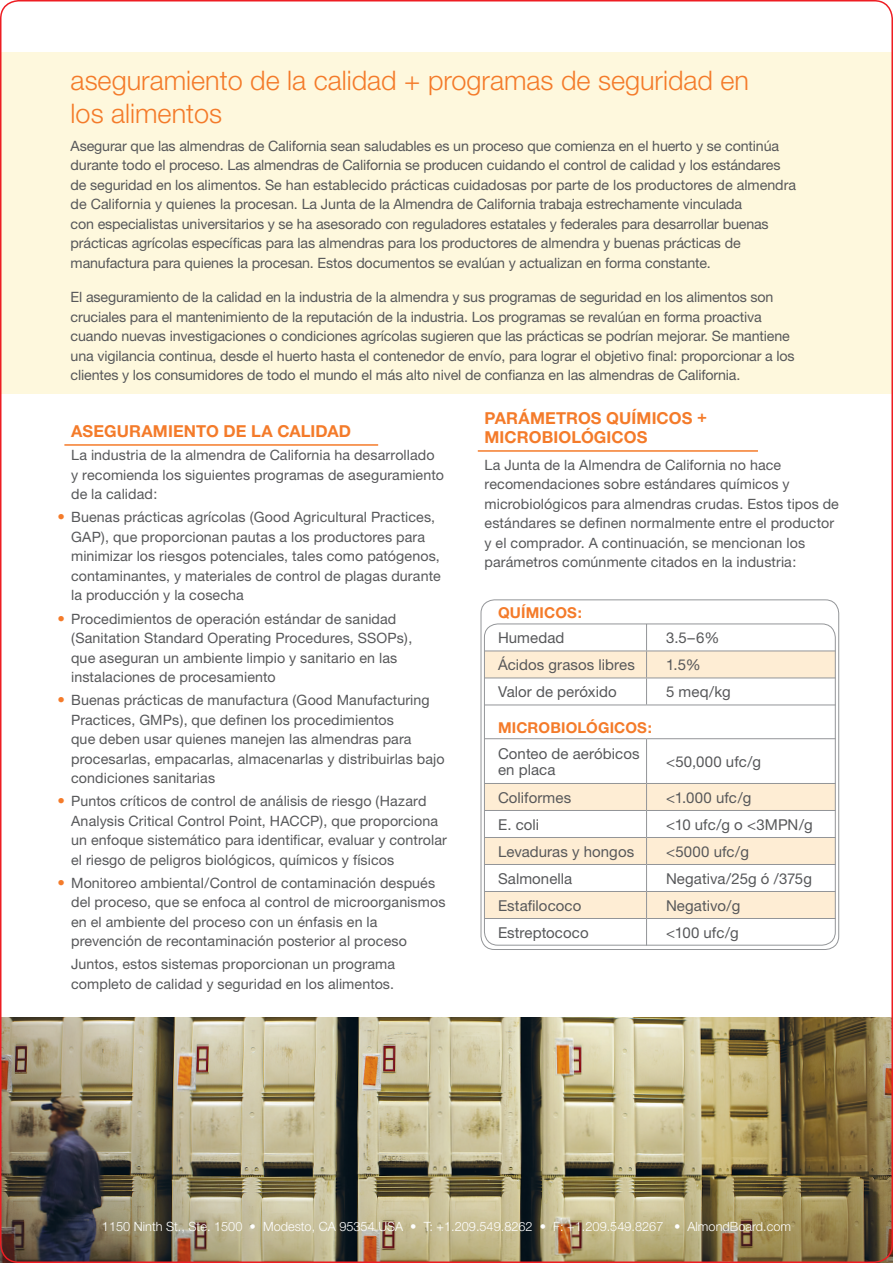
<style>
.page{position:relative;width:893px;height:1263px;background:#fff}
.page>*{position:absolute;margin:0;border:0;box-sizing:border-box;transform-origin:0 0}
.t1{font:300 27px/32.4px "Helvetica Neue";color:#f47b2a}
.t2{font:700 16.5px "Helvetica Neue";letter-spacing:.005em;color:#f47b2a}
.t3{font:15px/16.5px "Helvetica Neue";letter-spacing:.005em;color:#57585a}
.t4{font:700 15px "Helvetica Neue";letter-spacing:.01em;color:#f47b2a}
.t5{font:14.25px/19.5px "Helvetica Neue";letter-spacing:.005em;color:#57585a}
.t6{font:300 12.75px "Helvetica Neue";color:#fff}
.s1{font-size:15px;color:#f47b2a}
</style>
<div class="page">
<hr style="left:64px;top:444px;width:314px;height:2px;background:#f47b2a">
<div style="left:0;top:52px;width:893px;height:341px;background:#fef8dd"></div>
<img style="left:0;top:1017px;width:893px;height:246px">
<hr style="left:478px;top:450px;width:280px;height:2px;background:#f47b2a">
<svg style="left:486px;top:652px;width:348px;height:266px"></svg>
<hr style="left:484px;top:651px;width:162px;height:1px;background:#939598">
<hr style="left:646px;top:651px;width:190px;height:1px;background:#939598">
<hr style="left:484px;top:678px;width:162px;height:1px;background:#939598">
<hr style="left:646px;top:678px;width:190px;height:1px;background:#939598">
<svg style="left:646px;top:626px;width:1px;height:79px"></svg>
<hr style="left:484px;top:705px;width:162px;height:1px;background:#939598">
<hr style="left:646px;top:705px;width:190px;height:1px;background:#939598">
<hr style="left:484px;top:738px;width:162px;height:1px;background:#939598">
<hr style="left:646px;top:738px;width:190px;height:1px;background:#939598">
<hr style="left:646px;top:739px;width:1px;height:44px;background:#939598">
<hr style="left:484px;top:783px;width:162px;height:1px;background:#939598">
<hr style="left:646px;top:783px;width:190px;height:1px;background:#939598">
<hr style="left:484px;top:810px;width:162px;height:1px;background:#939598">
<hr style="left:646px;top:810px;width:190px;height:1px;background:#939598">
<hr style="left:484px;top:837px;width:162px;height:1px;background:#939598">
<hr style="left:646px;top:837px;width:190px;height:1px;background:#939598">
<hr style="left:484px;top:864px;width:162px;height:1px;background:#939598">
<hr style="left:646px;top:864px;width:190px;height:1px;background:#939598">
<hr style="left:484px;top:891px;width:162px;height:1px;background:#939598">
<hr style="left:646px;top:891px;width:190px;height:1px;background:#939598">
<hr style="left:484px;top:918px;width:162px;height:1px;background:#939598">
<hr style="left:646px;top:918px;width:190px;height:1px;background:#939598">
<svg style="left:646px;top:784px;width:1px;height:159px"></svg>
<div style="left:481px;top:599px;width:358px;height:351px;border:1px solid #939598;border-radius:14px"></div>
<div style="left:484px;top:624px;width:352px;height:321px;border:1px solid #939598;border-radius:14px"></div>
<p class="t1" style="left:71px;top:64px;width:680px">aseguramiento de la calidad + programas de seguridad en los alimentos</p>
<p class="t5" style="left:71px;top:136px;width:727px">Asegurar que las almendras de California sean saludables es un proceso que comienza en el huerto y se continúa durante todo el proceso. Las almendras de California se producen cuidando el control de calidad y los estándares de seguridad en los alimentos. Se han establecido prácticas cuidadosas por parte de los productores de almendra de California y quienes la procesan. La Junta de la Almendra de California trabaja estrechamente vinculada<br>con especialistas universitarios y se ha asesorado con reguladores estatales y federales para desarrollar buenas prácticas agrícolas específicas para las almendras para los productores de almendra y buenas prácticas de manufactura para quienes la procesan. Estos documentos se evalúan y actualizan en forma constante.</p>
<p class="t5" style="left:71px;top:287px;width:726px">El aseguramiento de la calidad en la industria de la almendra y sus programas de seguridad en los alimentos son cruciales para el mantenimiento de la reputación de la industria. Los programas se revalúan en forma proactiva cuando nuevas investigaciones o condiciones agrícolas sugieren que las prácticas se podrían mejorar. Se mantiene una vigilancia continua, desde el huerto hasta el contenedor de envío, para lograr el objetivo final: proporcionar a los clientes y los consumidores de todo el mundo el más alto nivel de confianza en las almendras de California.</p>
<p class="t2" style="left:71px;top:421px;width:12px">ASE</p>
<p class="t2" style="left:104px;top:421px;width:25px">GURAMIENTO</p>
<p class="t2" style="left:223px;top:421px;width:66px">DELACALIDAD</p>
<p class="t5" style="left:71px;top:445px;width:374px">La industria de la almendra de California ha desarrollado y recomienda los siguientes programas de aseguramiento de la calidad:</p>
<p class="t5" style="left:71px;top:507px;width:371px;text-indent:-14px"><span class="s1">•</span> Buenas prácticas agrícolas (Good Agricultural Practices, GAP), que proporcionan pautas a los productores para minimizar los riesgos potenciales, tales como patógenos, contaminantes, y materiales de control de plagas durante la producción y la cosecha</p>
<p class="t5" style="left:71px;top:608px;width:343px;text-indent:-14px"><span class="s1">•</span> Procedimientos de operación estándar de sanidad (Sanitation Standard Operating Procedures, SSOPs), que aseguran un ambiente limpio y sanitario en las instalaciones de procesamiento</p>
<p class="t5" style="left:71px;top:690px;width:375px;text-indent:-14px"><span class="s1">•</span> Buenas prácticas de manufactura (Good Manufacturing Practices, GMPs), que definen los procedimientos<br>que deben usar quienes manejen las almendras para procesarlas, empacarlas, almacenarlas y distribuirlas bajo condiciones sanitarias</p>
<p class="t5" style="left:71px;top:791px;width:377px;text-indent:-14px"><span class="s1">•</span> Puntos críticos de control de análisis de riesgo (Hazard Analysis Critical Control Point, HACCP), que proporciona un enfoque sistemático para identificar, evaluar y controlar el riesgo de peligros biológicos, químicos y físicos</p>
<p class="t5" style="left:71px;top:872px;width:376px;text-indent:-14px"><span class="s1">•</span> Monitoreo ambiental/Control de contaminación después del proceso, que se enfoca al control de microorganismos en el ambiente del proceso con un énfasis en la prevención de recontaminación posterior al proceso</p>
<p class="t5" style="left:71px;top:954px;width:326px">Juntos, estos sistemas proporcionan un programa completo de calidad y seguridad en los alimentos.</p>
<p class="t2" style="left:484px;top:408px;width:24px">PARÁMETROS</p>
<p class="t2" style="left:606px;top:408px;width:12px">QUÍMICOS</p>
<p class="t2" style="left:697px;top:406px;width:11px">+</p>
<p class="t2" style="left:484px;top:427px;width:13px">MICRO</p>
<p class="t2" style="left:542px;top:427px;width:76px">BIOLÓGICOS</p>
<p class="t5" style="left:484px;top:455px;width:356px">La Junta de la Almendra de California no hace recomendaciones sobre estándares químicos y microbiológicos para almendras crudas. Estos tipos de estándares se definen normalmente entre el productor y el comprador. A continuación, se mencionan los parámetros comúnmente citados en la industria:</p>
<p class="t4" style="left:498px;top:603px;width:23px">QUÍMICOS</p>
<p class="t4" style="left:578px;top:603px;width:6px">:</p>
<p class="t3" style="left:498px;top:629px;width:68px">Humedad</p>
<p class="t3" style="left:666px;top:629px;width:55px">3.5–6%</p>
<p class="t3" style="left:498px;top:656px;width:138px">Ácidos grasos libres</p>
<p class="t3" style="left:666px;top:656px;width:36px">1.5%</p>
<p class="t3" style="left:498px;top:683px;width:120px">Valor de peróxido</p>
<p class="t3" style="left:666px;top:683px;width:66px">5 meq/kg</p>
<p class="t4" style="left:498px;top:718px;width:24px">MICRO</p>
<p class="t4" style="left:550px;top:718px;width:70px">BIOLÓGICOS</p>
<p class="t4" style="left:648px;top:718px;width:6px">:</p>
<p class="t3" style="left:498px;top:745px;width:143px">Conteo de aeróbicos en placa</p>
<p class="t3" style="left:666px;top:753px;width:97px">&lt;50,000 ufc/g</p>
<p class="t3" style="left:498px;top:789px;width:75px">Coliformes</p>
<p class="t3" style="left:666px;top:789px;width:87px">&lt;1.000 ufc/g</p>
<p class="t3" style="left:498px;top:816px;width:43px">E. coli</p>
<p class="t3" style="left:666px;top:816px;width:148px">&lt;10 ufc/g o &lt;3MPN/g</p>
<p class="t3" style="left:498px;top:843px;width:138px">Levaduras y hongos</p>
<p class="t3" style="left:666px;top:843px;width:84px">&lt;5000 ufc/g</p>
<p class="t3" style="left:498px;top:870px;width:76px">Salmonella</p>
<p class="t3" style="left:666px;top:870px;width:147px">Negativa/25g ó /375g</p>
<p class="t3" style="left:498px;top:897px;width:85px">Estafilococo</p>
<p class="t3" style="left:666px;top:897px;width:76px">Negativo/g</p>
<p class="t3" style="left:498px;top:924px;width:92px">Estreptococo</p>
<p class="t3" style="left:666px;top:924px;width:74px">&lt;100 ufc/g</p>
<p class="t6" style="left:102px;top:1218px;width:691px">1150 Ninth St., Ste. 1500 • Modesto, CA 95354 USA • T: +1.209.549.8262 • F: +1.209.549.8267 • AlmondBoard.com</p>
</div>
